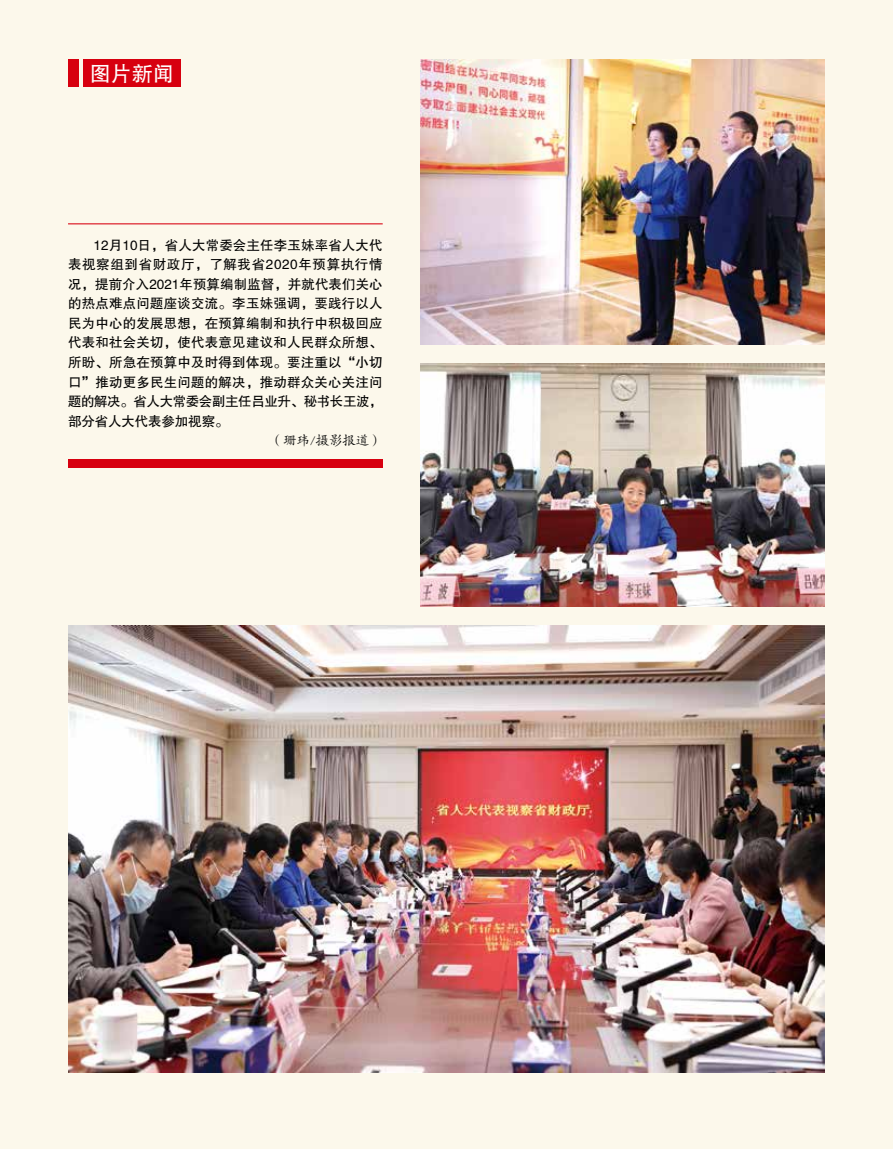
<style>
.page{position:relative;width:893px;height:1149px;background:#fff}
.page>*{position:absolute;margin:0;border:0;box-sizing:border-box;transform-origin:0 0}
.t1{font:21px "FZHTJW GB1 0";color:#fff}
.t2{font:13.5px/19.5px "FZHTJW GB1 0";letter-spacing:-.01em;color:#000;text-align:justify}
.t3{font:13.5px "FZKTJW GB1 0";letter-spacing:-.01em;color:#000}
</style>
<div class="page">
<div style="left:0;top:0;width:893px;height:1148px;background:#fcf8eb"></div>
<img style="left:68px;top:625px;width:757px;height:446px">
<div style="left:83px;top:60px;width:98px;height:27px;background:#d7000f"></div>
<div style="left:68px;top:60px;width:11px;height:27px;background:#d7000f"></div>
<div style="left:68px;top:459px;width:315px;height:9px;background:#d7000f"></div>
<img style="left:421px;top:364px;width:404px;height:242px">
<img style="left:421px;top:60px;width:404px;height:284px">
<hr style="left:68px;top:223px;width:315px;height:1px;background:#d7000f">
<h1 class="t1" style="left:90px;top:62px;width:85px">图片新闻</h1>
<p class="t2" style="left:68px;top:235px;width:316px;text-indent:26px">12月10日，省人大常委会主任李玉妹率省人大代表视察组到省财政厅，了解我省2020年预算执行情况，提前介入2021年预算编制监督，并就代表们关心的热点难点问题座谈交流。李玉妹强调，要践行以人民为中心的发展思想，在预算编制和执行中积极回应代表和社会关切，使代表意见建议和人民群众所想、所盼、所急在预算中及时得到体现。要注重以“小切口”推动更多民生问题的解决，推动群众关心关注问题的解决。省人大常委会副主任吕业升、秘书长王波，部分省人大代表参加视察。</p>
<p class="t3" style="left:270px;top:433px;width:115px">（珊玮/摄影报道）</p>
</div>
